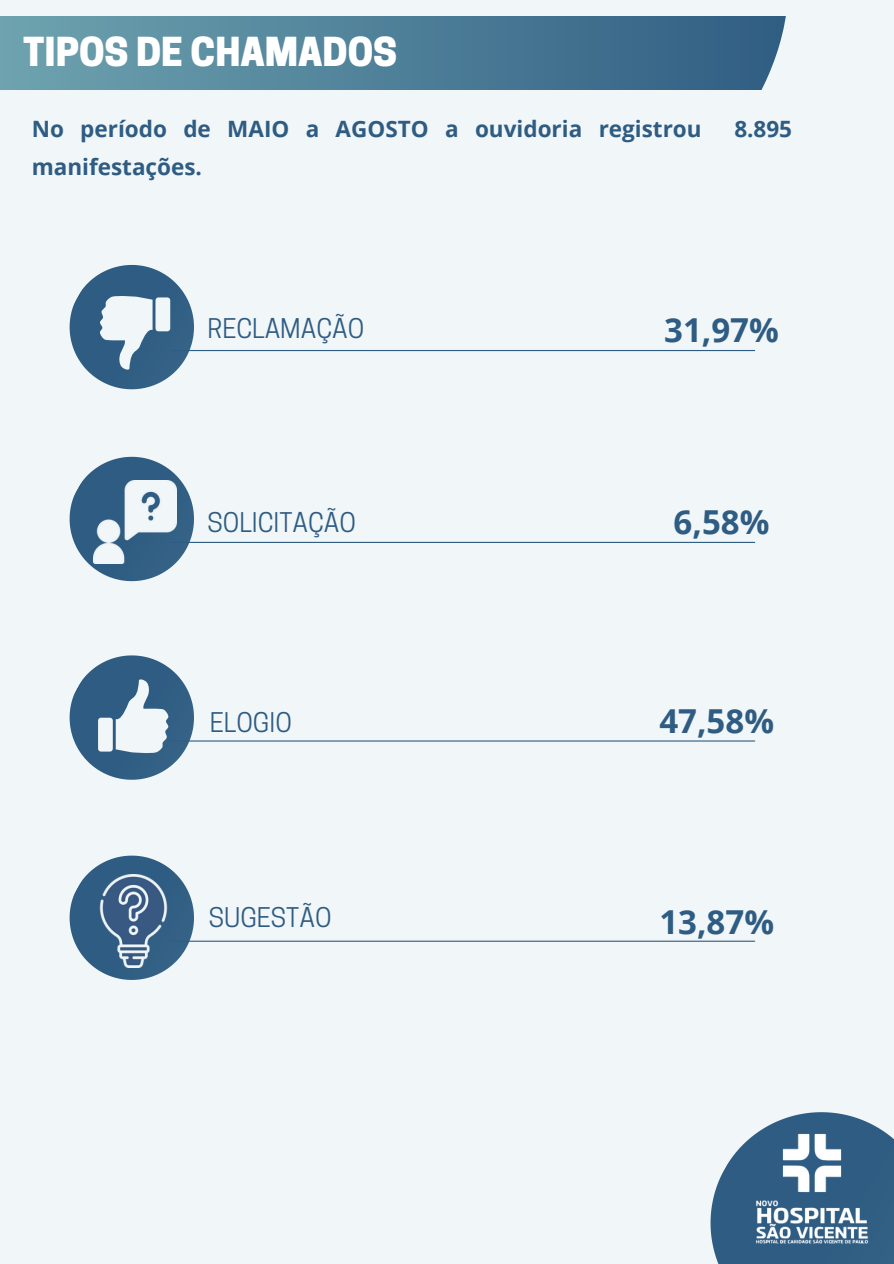
<style>
.page{position:relative;width:894px;height:1264px;background:#fff}
.page>*{position:absolute;margin:0;border:0;box-sizing:border-box;transform-origin:0 0}
.t1{font:800 37.5px "Cooper Hewitt";color:#fff}
.t2{font:700 33px "Open Sans";color:#2f5c82}
.t3{font:25.5px "Cooper Hewitt";color:#2f5c82}
.t4{font:700 22.5px "Open Sans";color:#2f5c82}
</style>
<div class="page">
<div style="left:0;top:0;width:893px;height:1263px;background:#f1f6f8"></div>
<svg style="left:710px;top:1112px;width:183px;height:151px"></svg>
<img style="left:741px;top:1118px;width:141px;height:141px">
<svg style="left:69px;top:264px;width:147px;height:126px"></svg>
<div style="left:155px;top:297px;width:15px;height:34px;background:#f1f6f8;border-radius:3px"></div>
<hr style="left:171px;top:350px;width:583px;height:1px;background:#2f5c82">
<svg style="left:69px;top:456px;width:147px;height:126px"></svg>
<hr style="left:171px;top:542px;width:583px;height:1px;background:#2f5c82">
<img style="left:93px;top:480px;width:84px;height:83px">
<hr style="left:171px;top:940px;width:583px;height:1px;background:#2f5c82">
<svg style="left:69px;top:741px;width:161px;height:239px"></svg>
<hr style="left:171px;top:740px;width:583px;height:1px;background:#2f5c82">
<svg style="left:69px;top:655px;width:147px;height:147px"></svg>
<div style="left:98px;top:717px;width:15px;height:34px;background:#f1f6f8;border-radius:3px"></div>
<svg style="left:0;top:16px;width:786px;height:74px;background:#51819a"></svg>
<p class="t1" style="left:23px;top:38px;width:375px">TIPOS DE CHAMADOS</p>
<p class="t4" style="left:32px;top:113px;width:671px">No período de MAIO a AGOSTO a ouvidoria registrou</p>
<p class="t4" style="left:734px;top:113px;width:59px">8.895</p>
<p class="t4" style="left:32px;top:151px;width:172px">manifestações.</p>
<p class="t3" style="left:207px;top:319px;width:158px">RECLAMAÇÃO</p>
<p class="t2" style="left:664px;top:307px;width:116px">31,97%</p>
<h2 class="t3" style="left:207px;top:513px;width:150px">SOLICITAÇÃO</h2>
<h2 class="t2" style="left:673px;top:499px;width:97px">6,58%</h2>
<p class="t3" style="left:210px;top:713px;width:83px">ELOGIO</p>
<p class="t2" style="left:659px;top:697px;width:116px">47,58%</p>
<h3 class="t3" style="left:209px;top:907px;width:124px">SUGESTÃO</h3>
<h3 class="t2" style="left:659px;top:898px;width:116px">13,87%</h3>
</div>
